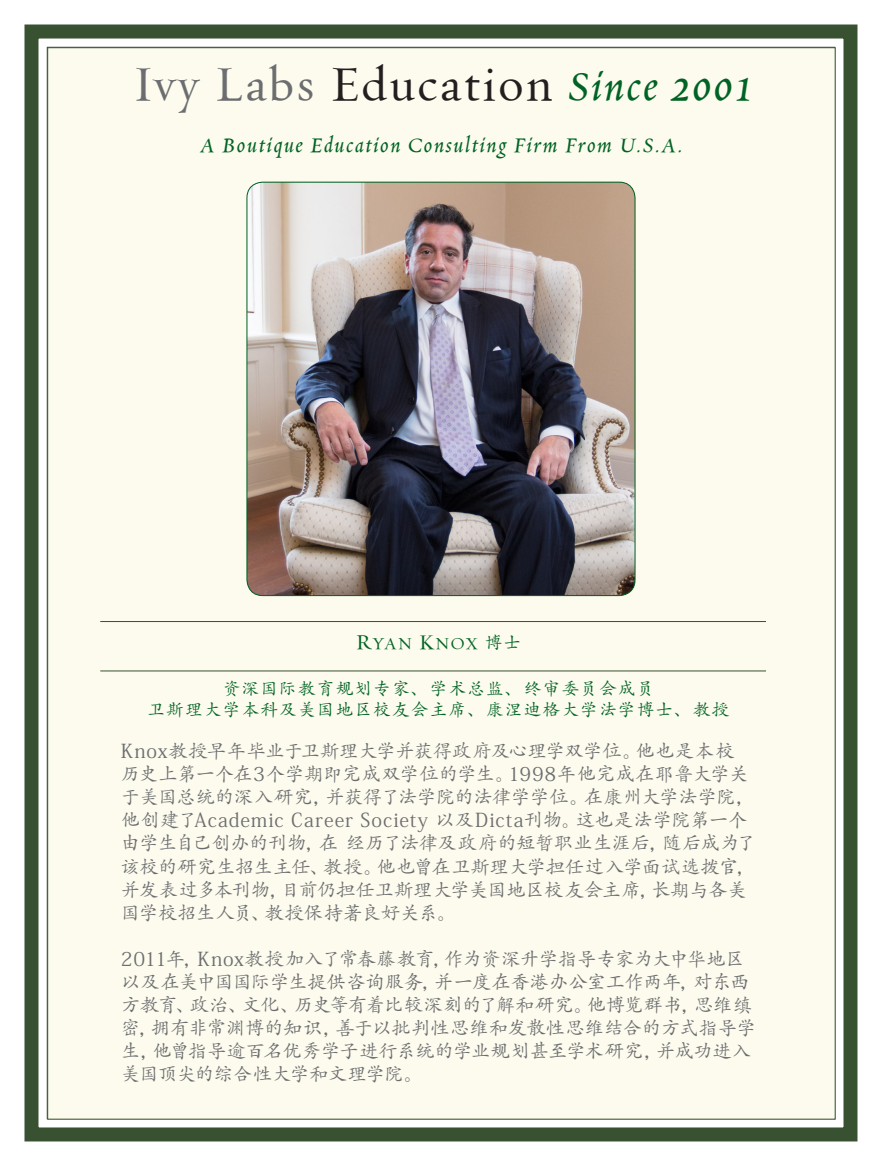
<style>
.page{position:relative;width:882px;height:1166px;background:#fff}
.page>*{position:absolute;margin:0;border:0;box-sizing:border-box;transform-origin:0 0}
.t1{font:49px "Requiem Text HTF Roman";letter-spacing:.05em;color:#231f20}
.t2{font:22.75px "Requiem Text HTF Italic";letter-spacing:.075em;color:#006224}
.t3{font:19.25px/23.1px "Adobe Kaiti Std";letter-spacing:-.01em;color:#6c6d70}
.t4{font:17.5px "Adobe Kaiti Std";letter-spacing:.075em;color:#006224}
.t5{font:16.8px "Requiem Text HTF Roman SC800";color:#006224}
.s1{color:#6c6d70}
.s2{font-family:"Requiem Text HTF Italic";font-size:45.5px;color:#006224}
.s3{font-family:"Requiem Text HTF Italic";color:#006224}
.s4{font-size:21px}
.s5{font-family:"Adobe Kaiti Std";font-size:17.5px}
</style>
<div class="page">
<div style="left:24px;top:24px;width:834px;height:1117px;border:14px solid #385131"></div>
<div style="left:47px;top:47px;width:789px;height:1072px;background:#fcfbed;border:1px solid #385131"></div>
<hr style="left:100px;top:621px;width:666px;height:1px;background:#385131">
<hr style="left:100px;top:670px;width:666px;height:1px;background:#385131">
<img style="left:247px;top:182px;width:388px;height:413px">
<p class="t1" style="left:132px;top:55px;width:620px"><span class="s1">Ivy Labs</span> Education <span class="s2">Since</span> <span class="s3">2001</span></p>
<p class="t2" style="left:201px;top:134px;width:484px">A Boutique Education Consulting Firm From U.S.A.</p>
<p class="t5" style="left:356px;top:633px;width:167px"><span class="s4">R</span>YAN <span class="s4">K</span>NOX <span class="s5">博士</span></p>
<p class="t4" style="left:223px;top:677px;width:433px">资深国际教育规划专家、学术总监、终审委员会成员</p>
<p class="t4" style="left:148px;top:698px;width:583px">卫斯理大学本科及美国地区校友会主席、康涅迪格大学法学博士、教授</p>
<p class="t3" style="left:121px;top:739px;width:637px">Knox教授早年毕业于卫斯理大学并获得政府及心理学双学位。他也是本校历史上第一个在3个学期即完成双学位的学生。1998年他完成在耶鲁大学关于美国总统的深入研究，并获得了法学院的法律学学位。在康州大学法学院，他创建了Academic Career Society 以及Dicta刊物。这也是法学院第一个由学生自己创办的刊物，在 经历了法律及政府的短暂职业生涯后，随后成为了该校的研究生招生主任、教授。他也曾在卫斯理大学担任过入学面试选拨官，并发表过多本刊物，目前仍担任卫斯理大学美国地区校友会主席，长期与各美国学校招生人员、教授保持著良好关系。</p>
<p class="t3" style="left:121px;top:947px;width:637px">2011年，Knox教授加入了常春藤教育，作为资深升学指导专家为大中华地区以及在美中国国际学生提供咨询服务，并一度在香港办公室工作两年，对东西方教育、政治、文化、历史等有着比较深刻的了解和研究。他博览群书，思维缜密，拥有非常渊博的知识，善于以批判性思维和发散性思维结合的方式指导学生，他曾指导逾百名优秀学子进行系统的学业规划甚至学术研究，并成功进入美国顶尖的综合性大学和文理学院。</p>
</div>
